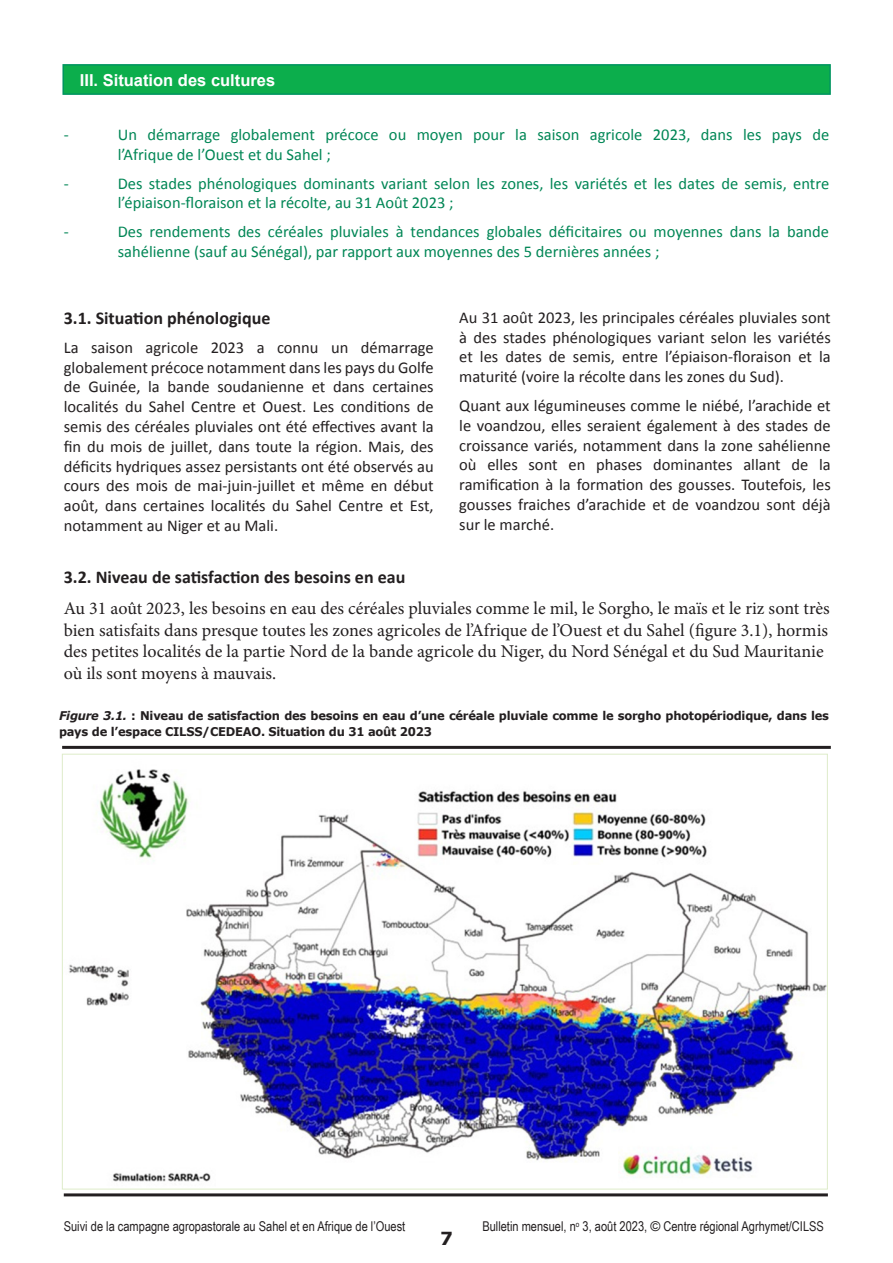
<style>
.page{position:relative;width:893px;height:1263px;background:#fff}
.page>*{position:absolute;margin:0;border:0;box-sizing:border-box;transform-origin:0 0}
.t1{font:18px/21.6px "Minion Pro";color:#231f20}
.Header2{font:700 18px "Calibri";color:#231f20}
.t2{font:700 18px "Verdana";color:#231f20}
.Body{font:16.5px/19.8px "Calibri";color:#231f20;text-align:justify}
.Body-2{font:16.5px/19.8px "Calibri";color:#008655}
.header1{font:700 16.5px "Arial";color:#fff}
.t3{font:13.5px "Arial Narrow";color:#231f20}
.Header_cartes{font:700 12px/16.5px "Verdana";letter-spacing:-.02em;color:#231f20;scale:.96 1}
.s1{font-style:italic}
.s2{font-family:"Arial"}
</style>
<div class="page">
<hr style="left:62px;top:746px;width:769px;height:3px;background:#231f20">
<hr style="left:64px;top:1193px;width:764px;height:3px;background:#231f20">
<img style="left:69px;top:769px;width:757px;height:413px">
<div style="left:62px;top:64px;width:769px;height:31px;background:#0cae4c;border:2px solid #009560"></div>
<p class="header1" style="left:80px;top:68px;width:197px">III. Situation des cultures</p>
<p class="Body-2" style="left:64px;top:124px;width:7px">-</p>
<p class="Body-2" style="left:118px;top:124px;width:713px">Un démarrage globalement précoce ou moyen pour la saison agricole 2023, dans les pays de l’Afrique de l’Ouest et du Sahel ;</p>
<p class="Body-2" style="left:64px;top:173px;width:7px">-</p>
<p class="Body-2" style="left:118px;top:173px;width:713px">Des stades phénologiques dominants variant selon les zones, les variétés et les dates de semis, entre l’épiaison-floraison et la récolte, au 31 Août 2023 ;</p>
<p class="Body-2" style="left:64px;top:221px;width:7px">-</p>
<p class="Body-2" style="left:118px;top:221px;width:713px">Des rendements des céréales pluviales à tendances globales déficitaires ou moyennes dans la bande sahélienne (sauf au Sénégal), par rapport aux moyennes des 5 dernières années ;</p>
<p class="Header2" style="left:64px;top:305px;width:208px">3.1. Situation phénologique</p>
<p class="Body" style="left:64px;top:337px;width:371px">La saison agricole 2023 a connu un démarrage globalement précoce notamment dans les pays du Golfe de Guinée, la bande soudanienne et dans certaines localités du Sahel Centre et Ouest. Les conditions de semis des céréales pluviales ont été effectives avant la fin du mois de juillet, dans toute la région. Mais, des déficits hydriques assez persistants ont été observés au cours des mois de mai-juin-juillet et même en début août, dans certaines localités du Sahel Centre et Est, notamment au Niger et au Mali.</p>
<p class="Body" style="left:459px;top:307px;width:373px">Au 31 août 2023, les principales céréales pluviales sont à des stades phénologiques variant selon les variétés et les dates de semis, entre l’épiaison-floraison et la maturité (voire la récolte dans les zones du Sud).</p>
<p class="Body" style="left:459px;top:395px;width:373px">Quant aux légumineuses comme le niébé, l’arachide et le voandzou, elles seraient également à des stades de croissance variés, notamment dans la zone sahélienne où elles sont en phases dominantes allant de la ramification à la formation des gousses. Toutefois, les gousses fraiches d’arachide et de voandzou sont déjà sur le marché.</p>
<p class="Header2" style="left:64px;top:565px;width:343px">3.2. Niveau de satisfaction des besoins en eau</p>
<p class="t1" style="left:64px;top:597px;width:767px">Au 31 août 2023, les besoins en eau des céréales pluviales comme le mil, le Sorgho, le maïs et le riz sont très bien satisfaits dans presque toutes les zones agricoles de l’Afrique de l’Ouest et du Sahel (figure 3.1), hormis des petites localités de la partie Nord de la bande agricole du Niger, du Nord Sénégal et du Sud Mauritanie où ils sont moyens à mauvais.</p>
<p class="Header_cartes" style="left:59px;top:707px;width:804px"><span class="s1">Figure 3.1.</span> : Niveau de satisfaction des besoins en eau d’une céréale pluviale comme le sorgho photopériodique, dans les pays de l’espace CILSS/CEDEAO. Situation du 31 août 2023</p>
<p class="t3" style="left:64px;top:1217px;width:343px">Suivi de la campagne agropastorale au Sahel et en Afrique de l’Ouest</p>
<p class="t3" style="left:482px;top:1217px;width:343px">Bulletin mensuel, n<sup>o</sup> 3, août 2023, <span class="s2">©</span> Centre régional Agrhymet/CILSS</p>
<p class="t2" style="left:440px;top:1226px;width:14px">7</p>
</div>
